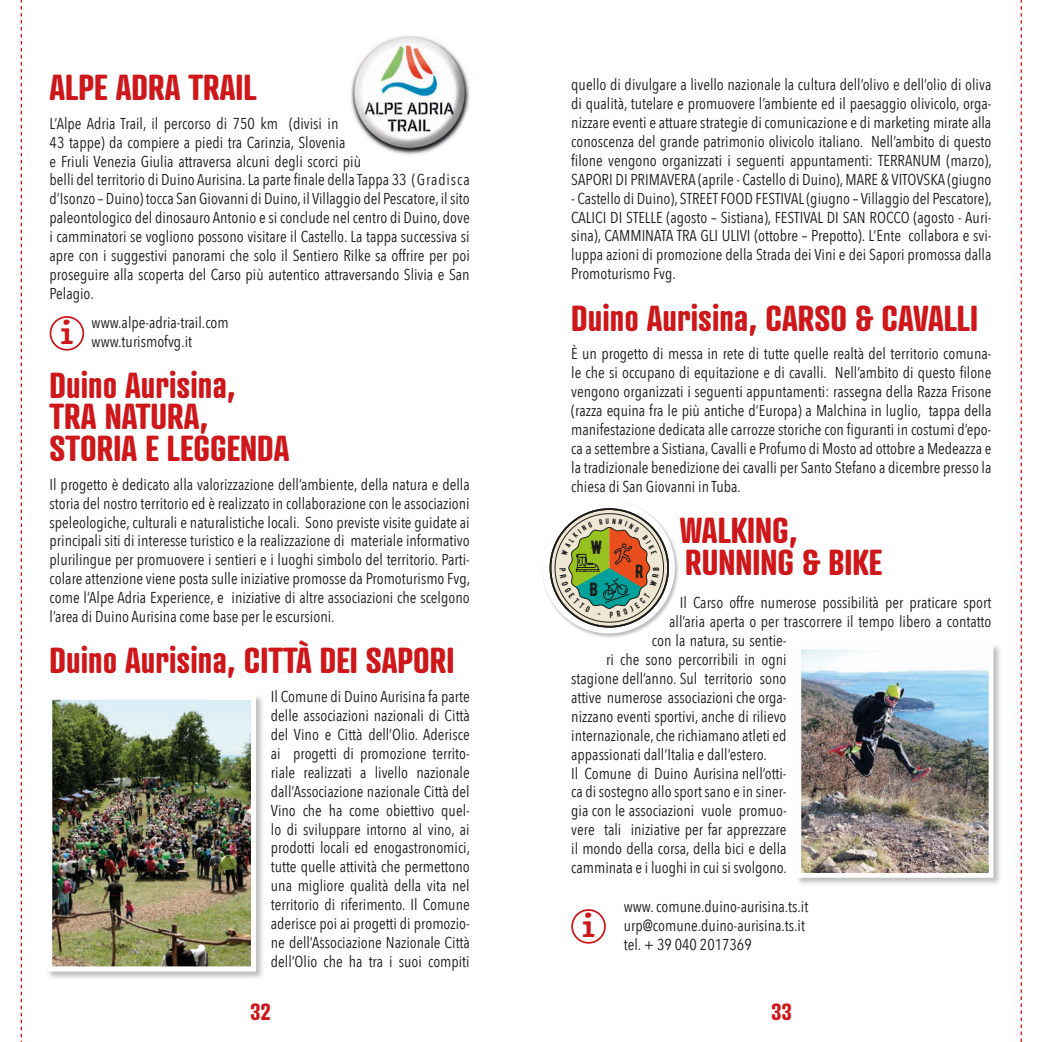
<style>
.page{position:relative;width:1042px;height:1042px;background:#fff}
.page>*{position:absolute;margin:0;border:0;box-sizing:border-box;transform-origin:0 0}
.t1{font:700 35px/31.5px "Atrament";color:#cd171a}
.t2{font:700 32.38px "Adorn Slab Serif";color:#cd171a}
.t3{font:700 22.75px "Atrament";color:#cd171a}
.t4{font:19.25px "BERNIERREGULAR";color:#1d1d1b}
.t5{font:15.75px/18.9px "Avenir Next Condensed";color:#1d1d1b;text-align:justify}
</style>
<div class="page">
<svg style="left:21px;top:0;width:1px;height:1042px"></svg>
<svg style="left:1020px;top:0;width:2px;height:1042px"></svg>
<div style="left:50px;top:316px;width:34px;height:35px;border:2px solid #cd171a;border-radius:50%"></div>
<div style="left:542px;top:500px;width:138px;height:138px;background:#1d1d1b;opacity:.3"></div>
<div style="left:542px;top:501px;width:133px;height:132px;border:3px solid #fff;border-radius:50%"></div>
<div style="left:571px;top:909px;width:35px;height:34px;border:2px solid #cd171a;border-radius:50%"></div>
<div style="left:794px;top:643px;width:208px;height:243px;background:#1d1d1b;opacity:.3"></div>
<img style="left:802px;top:651px;width:185px;height:221px">
<div style="left:796px;top:645px;width:197px;height:233px;border:5px solid #fff"></div>
<div style="left:46px;top:693px;width:219px;height:287px;background:#1d1d1b;opacity:.3"></div>
<img style="left:53px;top:701px;width:197px;height:264px">
<div style="left:47px;top:695px;width:209px;height:276px;border:5px solid #fff"></div>
<img style="left:347px;top:31px;width:126px;height:126px;border-radius:63px">
<svg style="left:549px;top:507px;width:121px;height:121px"></svg>
<h1 class="t1" style="left:50px;top:71px;width:209px">ALPE ADRA TRAIL</h1>
<p class="t5" style="left:50px;top:113px;width:422px;text-align:left">L’Alpe Adria Trail, il percorso di 750 km (divisi in<br>43 tappe) da compiere a piedi tra Carinzia, Slovenia<br>e Friuli Venezia Giulia attraversa alcuni degli scorci più<br>belli del territorio di Duino Aurisina. La parte finale della Tappa 33 (Gradisca d’Isonzo – Duino) tocca San Giovanni di Duino, il Villaggio del Pescatore, il sito paleontologico del dinosauro Antonio e si conclude nel centro di Duino, dove i camminatori se vogliono possono visitare il Castello. La tappa successiva si apre con i suggestivi panorami che solo il Sentiero Rilke sa offrire per poi proseguire alla scoperta del Carso più autentico attraversando Slivia e San Pelagio.</p>
<h2 class="t2" style="left:60px;top:312px;width:16px">i</h2>
<p class="t5" style="left:92px;top:312px;width:139px">www.alpe-adria-trail.com www.turismofvg.it</p>
<h1 class="t1" style="left:50px;top:369px;width:241px">Duino Aurisina,<br>TRA NATURA,<br>STORIA E LEGGENDA</h1>
<p class="t5" style="left:50px;top:474px;width:422px">Il progetto è dedicato alla valorizzazione dell’ambiente, della natura e della storia del nostro territorio ed è realizzato in collaborazione con le associazioni speleologiche, culturali e naturalistiche locali. Sono previste visite guidate ai principali siti di interesse turistico e la realizzazione di materiale informativo plurilingue per promuovere i sentieri e i luoghi simbolo del territorio. Parti&shy;colare attenzione viene posta sulle iniziative promosse da Promoturismo Fvg, come l’Alpe Adria Experience, e iniziative di altre associazioni che scelgono l’area di Duino Aurisina come base per le escursioni.</p>
<h1 class="t1" style="left:50px;top:644px;width:406px">Duino Aurisina, CITTÀ DEI SAPORI</h1>
<p class="t5" style="left:271px;top:686px;width:201px">Il Comune di Duino Aurisina fa parte delle associazioni nazionali di Città del Vino e Città dell’Olio. Aderisce ai progetti di promozione territo&shy;riale realizzati a livello nazionale dall’Associazione nazionale Città del Vino che ha come obiettivo quel&shy;lo di sviluppare intorno al vino, ai prodotti locali ed enogastronomici, tutte quelle attività che permettono una migliore qualità della vita nel territorio di riferimento. Il Comune aderisce poi ai progetti di promozio&shy;ne dell’Associazione Nazionale Città dell’Olio che ha tra i suoi compiti</p>
<p class="t5" style="left:571px;top:74px;width:422px">quello di divulgare a livello nazionale la cultura dell’olivo e dell’olio di oliva di qualità, tutelare e promuovere l’ambiente ed il paesaggio olivicolo, orga&shy;nizzare eventi e attuare strategie di comunicazione e di marketing mirate alla conoscenza del grande patrimonio olivicolo italiano. Nell’ambito di questo filone vengono organizzati i seguenti appuntamenti: TERRANUM (marzo), SAPORI DI PRIMAVERA (aprile - Castello di Duino), MARE &amp; VITOVSKA (giugno</p>
<p class="t5" style="left:571px;top:188px;width:422px">- Castello di Duino), STREET FOOD FESTIVAL (giugno – Villaggio del Pescatore), CALICI DI STELLE (agosto – Sistiana), FESTIVAL DI SAN ROCCO (agosto - Auri&shy;sina), CAMMINATA TRA GLI ULIVI (ottobre – Prepotto). L’Ente collabora e svi&shy;luppa azioni di promozione della Strada dei Vini e dei Sapori promossa dalla Promoturismo Fvg.</p>
<h1 class="t1" style="left:571px;top:301px;width:408px">Duino Aurisina, CARSO &amp; CAVALLI</h1>
<p class="t5" style="left:571px;top:344px;width:422px">È un progetto di messa in rete di tutte quelle realtà del territorio comuna&shy;le che si occupano di equitazione e di cavalli. Nell’ambito di questo filone vengono organizzati i seguenti appuntamenti: rassegna della Razza Frisone (razza equina fra le più antiche d’Europa) a Malchina in luglio, tappa della manifestazione dedicata alle carrozze storiche con figuranti in costumi d’epo&shy;ca a settembre a Sistiana, Cavalli e Profumo di Mosto ad ottobre a Medeazza e la tradizionale benedizione dei cavalli per Santo Stefano a dicembre presso la chiesa di San Giovanni in Tuba.</p>
<h1 class="t1" style="left:680px;top:514px;width:204px">WALKING,<br>RUNNING &amp; BIKE</h1>
<p class="t5" style="left:680px;top:593px;width:313px">Il Carso offre numerose possibilità per praticare sport</p>
<p class="t5" style="left:669px;top:611px;width:324px">all’aria aperta o per trascorrere il tempo libero a contatto</p>
<p class="t5" style="left:652px;top:630px;width:136px">con la natura, su sentie-</p>
<p class="t5" style="left:606px;top:649px;width:182px">ri che sono percorribili in ogni</p>
<p class="t5" style="left:571px;top:668px;width:217px">stagione dell’anno. Sul territorio sono</p>
<p class="t5" style="left:571px;top:687px;width:217px">attive numerose associazioni che orga-</p>
<p class="t5" style="left:571px;top:706px;width:217px">nizzano eventi sportivi, anche di rilievo</p>
<p class="t5" style="left:571px;top:725px;width:217px">internazionale, che richiamano atleti ed</p>
<p class="t5" style="left:571px;top:744px;width:197px">appassionati dall’Italia e dall’estero.</p>
<p class="t5" style="left:571px;top:763px;width:217px">Il Comune di Duino Aurisina nell’otti-</p>
<p class="t5" style="left:571px;top:782px;width:217px">ca di sostegno allo sport sano e in siner-</p>
<p class="t5" style="left:571px;top:800px;width:217px">gia con le associazioni vuole promuo-</p>
<p class="t5" style="left:571px;top:819px;width:217px">vere tali iniziative per far apprezzare</p>
<p class="t5" style="left:571px;top:838px;width:217px">il mondo della corsa, della bici e della</p>
<p class="t5" style="left:571px;top:857px;width:217px">camminata e i luoghi in cui si svolgono.</p>
<h2 class="t2" style="left:581px;top:905px;width:16px">i</h2>
<p class="t4" style="left:590px;top:531px;width:13px">W</p>
<p class="t4" style="left:635px;top:556px;width:10px">R</p>
<p class="t4" style="left:589px;top:573px;width:10px">B</p>
<p class="t5" style="left:624px;top:896px;width:186px;text-align:left">www. comune.duino-aurisina.ts.it urp@comune.duino-aurisina.ts.it tel. + 39 040 2017369</p>
<h3 class="t3" style="left:250px;top:997px;width:22px">32</h3>
<h3 class="t3" style="left:771px;top:997px;width:22px">33</h3>
</div>
